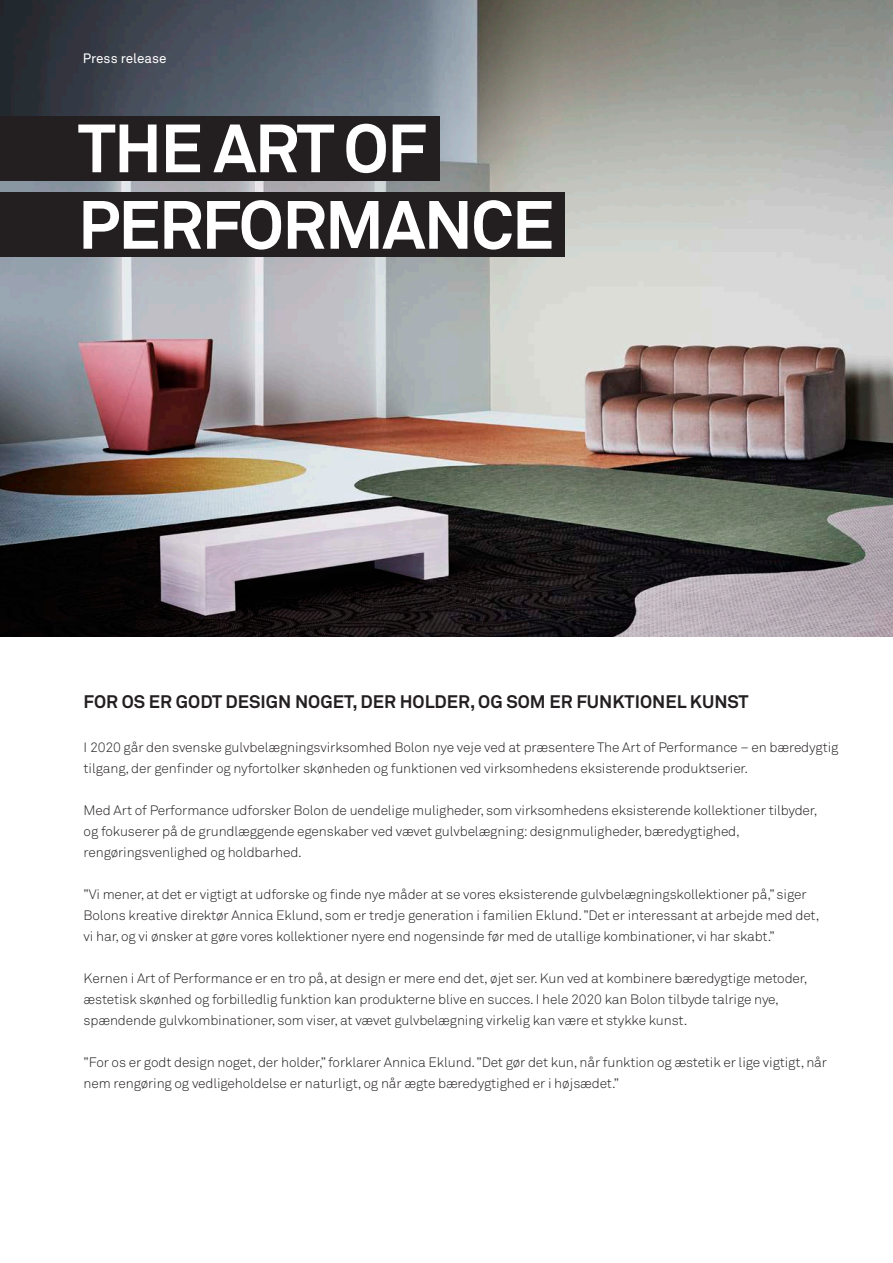
<style>
.page{position:relative;width:893px;height:1263px;background:#fff}
.page>*{position:absolute;margin:0;border:0;box-sizing:border-box;transform-origin:0 0}
.t1{font:700 67.35px "Akkurat";letter-spacing:-.025em;color:#fff}
.t2{font:700 18px "Akkurat";color:#231f20}
.t3{font:300 13.5px/21px "Akkurat";letter-spacing:-.01em;color:#231f20}
.t4{font:13.5px "Akkurat";color:#fff}
</style>
<div class="page">
<img style="left:0;top:0;width:893px;height:637px">
<div style="left:0;top:116px;width:439px;height:64px;background:#231f20"></div>
<div style="left:0;top:192px;width:564px;height:65px;background:#231f20"></div>
<p class="t4" style="left:83px;top:49px;width:85px">Press release</p>
<p class="t1" style="left:78px;top:106px;width:350px">THE ART OF</p>
<p class="t1" style="left:78px;top:183px;width:478px">PERFORMANCE</p>
<p class="t2" style="left:84px;top:690px;width:667px">FOR OS ER GODT DESIGN NOGET, DER HOLDER, OG SOM ER FUNKTIONEL KUNST</p>
<p class="t3" style="left:84px;top:736px;width:756px">I 2020 går den svenske gulvbelægningsvirksomhed Bolon nye veje ved at præsentere The Art of Performance – en bæredygtig tilgang, der genfinder og nyfortolker skønheden og funktionen ved virksomhedens eksisterende produktserier.</p>
<p class="t3" style="left:84px;top:799px;width:735px">Med Art of Performance udforsker Bolon de uendelige muligheder, som virksomhedens eksisterende kollektioner tilbyder, og fokuserer på de grundlæggende egenskaber ved vævet gulvbelægning: designmuligheder, bæredygtighed, rengøringsvenlighed og holdbarhed.</p>
<p class="t3" style="left:84px;top:883px;width:737px">”Vi mener, at det er vigtigt at udforske og finde nye måder at se vores eksisterende gulvbelægningskollektioner på,” siger<br>Bolons kreative direktør Annica Eklund, som er tredje generation i familien Eklund. ”Det er interessant at arbejde med det, vi har, og vi ønsker at gøre vores kollektioner nyere end nogensinde før med de utallige kombinationer, vi har skabt.”</p>
<p class="t3" style="left:84px;top:967px;width:725px">Kernen i Art of Performance er en tro på, at design er mere end det, øjet ser. Kun ved at kombinere bæredygtige metoder, æstetisk skønhed og forbilledlig funktion kan produkterne blive en succes. I hele 2020 kan Bolon tilbyde talrige nye, spændende gulvkombinationer, som viser, at vævet gulvbelægning virkelig kan være et stykke kunst.</p>
<p class="t3" style="left:84px;top:1051px;width:745px">”For os er godt design noget, der holder,” forklarer Annica Eklund. ”Det gør det kun, når funktion og æstetik er lige vigtigt, når nem rengøring og vedligeholdelse er naturligt, og når ægte bæredygtighed er i højsædet.”</p>
</div>
